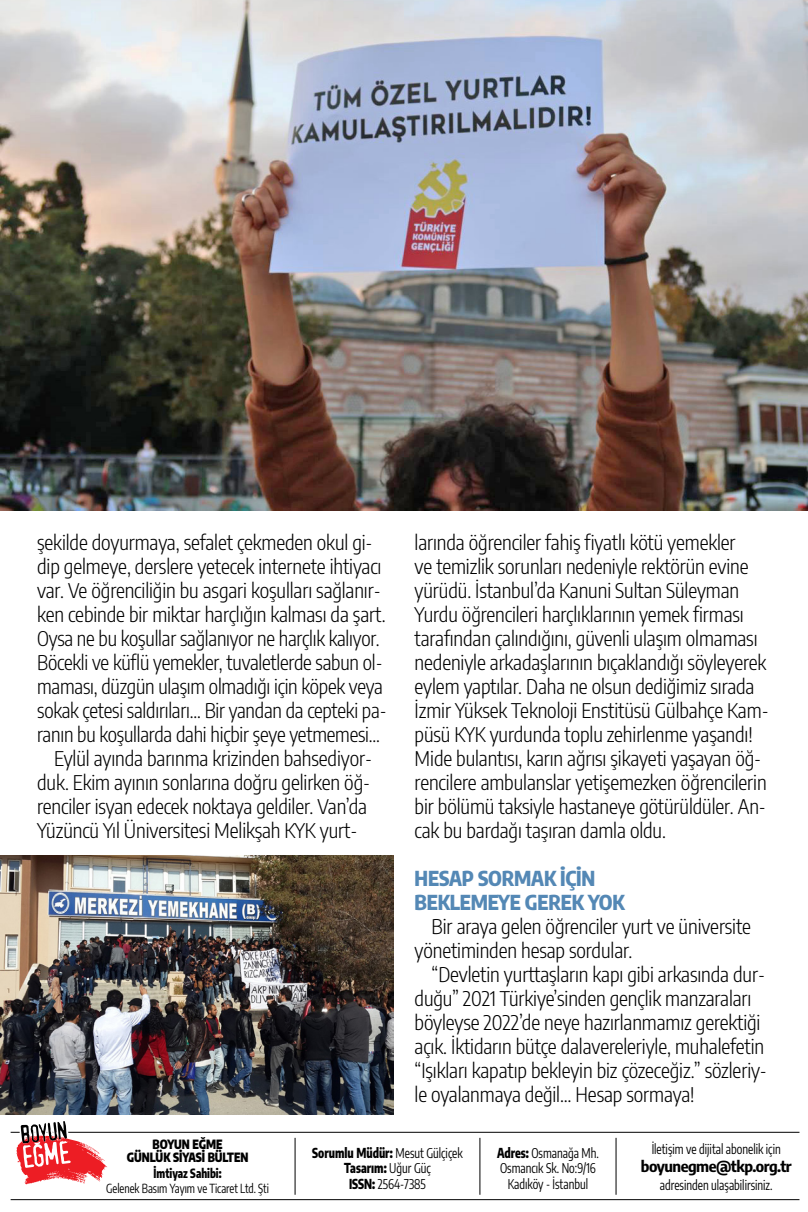
<style>
.page{position:relative;width:808px;height:1212px;background:#fff}
.page>*{position:absolute;margin:0;border:0;box-sizing:border-box;transform-origin:0 0}
.t1{font:300 20.25px/24px "Encode Sans Condensed";letter-spacing:-.005em;color:#000}
.t2{font:800 20.25px/24px "Encode Sans Condensed";letter-spacing:-.01em;color:#5488b5}
.t3{font:700 15px "Encode Sans Condensed";letter-spacing:-.03em;color:#000;scale:1.1 1}
.t4{font:13.5px/15.8px "Encode Sans Condensed";color:#000;text-align:center;scale:.87 1}
.t5{font:12.6px "Encode Sans Condensed";color:#000;scale:.87 1}
.t6{font:900 12.6px/13.8px "Encode Sans Condensed";color:#000;scale:.92 1}
.t7{font:800 12.6px "Encode Sans Condensed";color:#000;scale:.87 1}
.s1{font-weight:800}
</style>
<div class="page">
<hr style="left:11px;top:1132px;width:788px;height:1px;background:#000">
<hr style="left:11px;top:1199px;width:788px;height:1px;background:#000">
<div style="left:15px;top:1119px;width:94px;height:67px;background:#fff"></div>
<svg style="left:16px;top:1121px;width:91px;height:63px"></svg>
<hr style="left:295px;top:1138px;width:1px;height:57px;background:#000">
<hr style="left:479px;top:1138px;width:1px;height:57px;background:#000">
<hr style="left:616px;top:1138px;width:1px;height:57px;background:#000">
<img style="left:0;top:0;width:808px;height:510px">
<img style="left:0;top:855px;width:393px;height:259px">
<p class="t1" style="left:37px;top:529px;width:337px">şekilde doyurmaya, sefalet çekmeden okul gi-</p>
<p class="t1" style="left:37px;top:553px;width:346px">dip gelmeye, derslere yetecek internete ihtiyacı</p>
<p class="t1" style="left:37px;top:577px;width:345px">var. Ve öğrenciliğin bu asgari koşulları sağlanır-</p>
<p class="t1" style="left:37px;top:601px;width:350px">ken cebinde bir miktar harçlığın kalması da şart.</p>
<p class="t1" style="left:37px;top:625px;width:344px">Oysa ne bu koşullar sağlanıyor ne harçlık kalıyor.</p>
<p class="t1" style="left:37px;top:649px;width:347px">Böcekli ve küflü yemekler, tuvaletlerde sabun ol-</p>
<p class="t1" style="left:37px;top:673px;width:347px">maması, düzgün ulaşım olmadığı için köpek veya</p>
<p class="t1" style="left:37px;top:697px;width:351px">sokak çetesi saldırıları… Bir yandan da cepteki pa-</p>
<p class="t1" style="left:37px;top:721px;width:344px">ranın bu koşullarda dahi hiçbir şeye yetmemesi...</p>
<p class="t1" style="left:54px;top:745px;width:319px">Eylül ayında barınma krizinden bahsediyor-</p>
<p class="t1" style="left:37px;top:769px;width:334px">duk. Ekim ayının sonlarına doğru gelirken öğ-</p>
<p class="t1" style="left:37px;top:793px;width:331px">renciler isyan edecek noktaya geldiler. Van’da</p>
<p class="t1" style="left:37px;top:817px;width:322px">Yüzüncü Yıl Üniversitesi Melikşah KYK yurt-</p>
<p class="t1" style="left:415px;top:529px;width:355px">larında öğrenciler fahiş fiyatlı kötü yemekler<br>ve temizlik sorunları nedeniyle rektörün evine yürüdü. İstanbul’da Kanuni Sultan Süleyman Yurdu öğrencileri harçlıklarının yemek firması tarafından çalındığını, güvenli ulaşım olmaması nedeniyle arkadaşlarının bıçaklandığı söyleyerek eylem yaptılar. Daha ne olsun dediğimiz sırada İzmir Yüksek Teknoloji Enstitüsü Gülbahçe Kam&shy;püsü KYK yurdunda toplu zehirlenme yaşandı!<br>Mide bulantısı, karın ağrısı şikayeti yaşayan öğ&shy;rencilere ambulanslar yetişemezken öğrencilerin bir bölümü taksiyle hastaneye götürüldüler. An&shy;cak bu bardağı taşıran damla oldu.</p>
<p class="t2" style="left:415px;top:865px;width:212px">HESAP SORMAK İÇİN<br>BEKLEMEYE GEREK YOK</p>
<p class="t1" style="left:415px;top:913px;width:338px;text-indent:17px">Bir araya gelen öğrenciler yurt ve üniversite yönetiminden hesap sordular.</p>
<p class="t1" style="left:415px;top:961px;width:354px;text-indent:17px">“Devletin yurttaşların kapı gibi arkasında dur&shy;duğu” 2021 Türkiye’sinden gençlik manzaraları böyleyse 2022’de neye hazırlanmamız gerektiği açık. İktidarın bütçe dalavereleriyle, muhalefetin “Işıkları kapatıp bekleyin biz çözeceğiz.” sözleriy&shy;le oyalanmaya değil… Hesap sormaya!</p>
<p class="t6" style="left:127px;top:1136px;width:113px;text-indent:66px">EĞME<br>GÜNLÜK SİYASİ BÜLTEN</p>
<p class="t7" style="left:154px;top:1163px;width:80px">İmtiyaz Sahibi:</p>
<p class="t5" style="left:106px;top:1179px;width:189px">Gelenek Basım Yayım ve Ticaret Ltd. Şti</p>
<p class="t6" style="left:152px;top:1136px;width:17px">BOYUN</p>
<p class="t4" style="left:312px;top:1144px;width:175px"><span class="s1">Sorumlu Müdür:</span> Mesut Gülçiçek<br><span class="s1">Tasarım:</span> Uğur Güç<br><span class="s1">ISSN:</span> 2564-7385</p>
<p class="t4" style="left:497px;top:1144px;width:119px"><span class="s1">Adres:</span> Osmanağa Mh.<br>Osmancık Sk. No:9/16<br>Kadıköy - İstanbul</p>
<p class="t4" style="left:652px;top:1140px;width:150px">İletişim ve dijital abonelik için</p>
<p class="t3" style="left:641px;top:1155px;width:139px">boyunegme@tkp.org.tr</p>
<p class="t4" style="left:660px;top:1176px;width:131px">adresinden ulaşabilirsiniz.</p>
</div>
